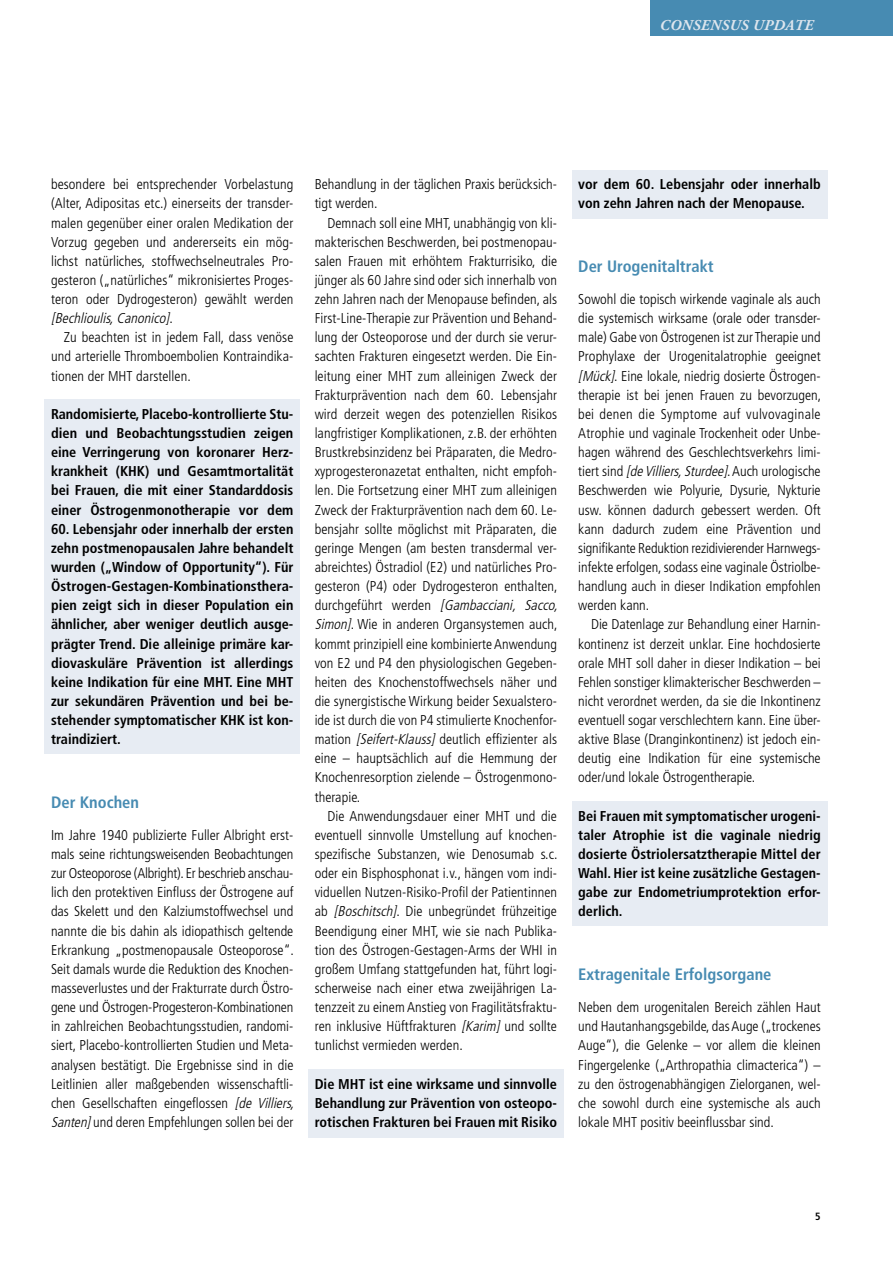
<style>
.page{position:relative;width:893px;height:1263px;background:#fff}
.page>*{position:absolute;margin:0;border:0;box-sizing:border-box;transform-origin:0 0}
.t1{font:700 condensed 16.5px "Frutiger";color:#478bb2}
.t2{font:italic 700 15px "Adobe Garamond";letter-spacing:.025em;color:#dee6ee}
.t3{font:300 condensed 14.25px/19.2px "Frutiger";letter-spacing:.005em;color:#000}
.t4{font:700 condensed 14.25px/19.2px "Frutiger";color:#000;text-align:justify}
.t5{font:700 condensed 10.5px "Frutiger";color:#000}
.s1{font-style:italic}
</style>
<div class="page">
<div style="left:651px;top:0;width:242px;height:36px;background:#478bb2"></div>
<div style="left:572px;top:170px;width:255px;height:49px;background:#e7ecf3"></div>
<div style="left:308px;top:1069px;width:255px;height:68px;background:#e7ecf3"></div>
<div style="left:572px;top:801px;width:255px;height:125px;background:#e7ecf3"></div>
<div style="left:45px;top:400px;width:255px;height:354px;background:#e7ecf3"></div>
<p class="t2" style="left:659px;top:17px;width:155px">CONSENSUS UPDATE</p>
<p class="t3" style="left:51px;top:175px;width:244px;text-align:justify">besondere bei entsprechender Vorbelastung (Alter, Adipositas etc.) einerseits der transder&shy;malen gegenüber einer oralen Medikation der Vorzug gegeben und andererseits ein mög&shy;lichst natürliches, stoffwechselneutrales Pro&shy;gesteron („natürliches“ mikronisiertes Proges&shy;teron oder Dydrogesteron) gewählt werden <span class="s1">[Bechlioulis,Canonico]</span>.</p>
<p class="t3" style="left:51px;top:328px;width:244px;text-align:justify;text-indent:13px">Zu beachten ist in jedem Fall, dass venöse und arterielle Thromboembolien Kontraindika&shy;tionen der MHT darstellen.</p>
<p class="t4" style="left:51px;top:404px;width:244px">Randomisierte, Placebo-kontrollierte Stu&shy;dien und Beobachtungsstudien zeigen eine Verringerung von koronarer Herz&shy;krankheit (KHK) und Gesamtmortalität bei Frauen, die mit einer Standarddosis einer Östrogenmonotherapie vor dem</p>
<p class="t4" style="left:51px;top:519px;width:244px">60. Lebensjahr oder innerhalb der ersten zehn postmenopausalen Jahre behandelt wurden („Window of Opportunity“). Für Östrogen-Gestagen-Kombinationsthera&shy;pien zeigt sich in dieser Population ein ähnlicher, aber weniger deutlich ausge&shy;prägter Trend. Die alleinige primäre kar&shy;diovaskuläre Prävention ist allerdings keine Indikation für eine MHT. Eine MHT zur sekundären Prävention und bei be&shy;stehender symptomatischer KHK ist kon&shy;traindiziert.</p>
<p class="t1" style="left:51px;top:792px;width:90px">Der Knochen</p>
<p class="t3" style="left:51px;top:825px;width:248px">Im Jahre 1940 publizierte Fuller Albright erst&shy;mals seine richtungsweisenden Beobachtungen zur Osteoporose (Albright). Er beschrieb anschau&shy;lich den protektiven Einfluss der Östrogene auf das Skelett und den Kalziumstoffwechsel und nannte die bis dahin als idiopathisch geltende Erkrankung „postmenopausale Osteoporose“.<br>Seit damals wurde die Reduktion des Knochen&shy;masseverlustes und der Frakturrate durch Östro&shy;gene und Östrogen-Progesteron-Kombinationen in zahlreichen Beobachtungsstudien, randomi&shy;siert, Placebo-kontrollierten Studien und Meta&shy;analysen bestätigt. Die Ergebnisse sind in die Leitlinien aller maßgebenden wissenschaftli&shy;chen Gesellschaften eingeflossen <span class="s1">[de Villiers, Santen]</span>und deren Empfehlungen sollen bei der</p>
<p class="t3" style="left:315px;top:175px;width:244px">Behandlung in der täglichen Praxis berücksich&shy;tigt werden.</p>
<p class="t3" style="left:315px;top:213px;width:248px;text-indent:13px">Demnach soll eine MHT, unabhängig von kli&shy;makterischen Beschwerden, bei postmenopau&shy;salen Frauen mit erhöhtem Frakturrisiko, die jünger als 60 Jahre sind oder sich innerhalb von zehn Jahren nach der Menopause befinden, als First-Line-Therapie zur Prävention und Behand&shy;lung der Osteoporose und der durch sie verur&shy;sachten Frakturen eingesetzt werden. Die Ein&shy;leitung einer MHT zum alleinigen Zweck der Frakturprävention nach dem 60. Lebensjahr wird derzeit wegen des potenziellen Risikos langfristiger Komplikationen, z.B. der erhöhten Brustkrebsinzidenz bei Präparaten, die Medro&shy;xyprogesteronazetat enthalten, nicht empfoh&shy;len. Die Fortsetzung einer MHT zum alleinigen Zweck der Frakturprävention nach dem 60. Le&shy;bensjahr sollte möglichst mit Präparaten, die geringe Mengen (am besten transdermal ver&shy;abreichtes) Östradiol (E2) und natürliches Pro&shy;gesteron (P4) oder Dydrogesteron enthalten, d u r c h g ef ü h rt we r d e n <span class="s1">[Gambacciani, Sacco, Simon]</span>. Wie in anderen Organsystemen auch, kommt prinzipiell eine kombinierte Anwendung von E2 und P4 den physiologischen Gegeben&shy;heiten des Knochenstoffwechsels näher und die synergistische Wirkung beider Sexualstero&shy;ide ist durch die von P4 stimulierte Knochenfor&shy;mation <span class="s1">[Seifert-Klauss]</span> deutlich effizienter als eine – hauptsächlich auf die Hemmung der Knochenresorption zielende – Östrogenmono&shy;therapie.</p>
<p class="t3" style="left:315px;top:806px;width:244px;text-indent:13px">Die Anwendungsdauer einer MHT und die eventuell sinnvolle Umstellung auf knochen&shy;spezifische Substanzen, wie Denosumab s.c. oder ein Bisphosphonat i.v., hängen vom indi&shy;viduellen Nutzen-Risiko-Profil der Patientinnen ab <span class="s1">[Boschitsch]</span>. Die unbegründet frühzeitige Beendigung einer MHT, wie sie nach Publika&shy;tion des Östrogen-Gestagen-Arms der WHI in großem Umfang stattgefunden hat, führt logi&shy;scherweise nach einer etwa zweijährigen La&shy;tenzzeit zu einem Anstieg von Fragilitätsfraktu&shy;ren inklusive Hüftfrakturen <span class="s1">[Karim]</span> und sollte tunlichst vermieden werden.</p>
<p class="t4" style="left:315px;top:1074px;width:244px">Die MHT ist eine wirksame und sinnvolle Behandlung zur Prävention von osteopo&shy;rotischen Frakturen bei Frauen mit Risiko</p>
<p class="t4" style="left:578px;top:175px;width:244px">vor dem 60. Lebensjahr oder innerhalb von zehn Jahren nach der Menopause.</p>
<p class="t1" style="left:578px;top:256px;width:137px">Der Urogenitaltrakt</p>
<p class="t3" style="left:578px;top:290px;width:244px">Sowohl die topisch wirkende vaginale als auch die systemisch wirksame (orale oder transder&shy;male) Gabe von Östrogenen ist zur Therapie und Prophylaxe der Urogenitalatrophie geeignet <span class="s1">[Mück]</span>. Eine lokale, niedrig dosierte Östrogen&shy;therapie ist bei jenen Frauen zu bevorzugen, bei denen die Symptome auf vulvovaginale Atrophie und vaginale Trockenheit oder Unbe&shy;hagen während des Geschlechtsverkehrs limi&shy;tiert sind <span class="s1">[deVilliers,Sturdee]</span>. Auch urologische Beschwerden wie Polyurie, Dysurie, Nykturie usw. können dadurch gebessert werden. Oft kann dadurch zudem eine Prävention und signifikante Reduktion rezidivierender Harnwegs&shy;infekte erfolgen, sodass eine vaginale Östriolbe&shy;handlung auch in dieser Indikation empfohlen werden kann.</p>
<p class="t3" style="left:578px;top:615px;width:244px;text-align:justify;text-indent:13px">Die Datenlage zur Behandlung einer Harnin&shy;kontinenz ist derzeit unklar. Eine hochdosierte orale MHT soll daher in dieser Indikation – bei Fehlen sonstiger klimakterischer Beschwerden – nicht verordnet werden, da sie die Inkontinenz eventuell sogar verschlechtern kann. Eine über&shy;aktive Blase (Dranginkontinenz) ist jedoch ein&shy;deutig eine Indikation für eine systemische oder/und lokale Östrogentherapie.</p>
<p class="t4" style="left:578px;top:806px;width:244px">Bei Frauen mit symptomatischer urogeni&shy;taler Atrophie ist die vaginale niedrig dosierte Östriolersatztherapie Mittel der Wahl. Hier ist keine zusätzliche Gestagen&shy;gabe zur Endometriumprotektion erfor&shy;derlich.</p>
<p class="t1" style="left:578px;top:964px;width:195px">Extragenitale Erfolgsorgane</p>
<p class="t3" style="left:578px;top:998px;width:244px;text-align:justify">Neben dem urogenitalen Bereich zählen Haut und Hautanhangsgebilde, das Auge („trockenes Auge“), die Gelenke – vor allem die kleinen Fingergelenke („Arthropathia climacterica“) – zu den östrogenabhängigen Zielorganen, wel&shy;che sowohl durch eine systemische als auch lokale MHT positiv beeinflussbar sind.</p>
<p class="t5" style="left:815px;top:1210px;width:7px">5</p>
</div>
